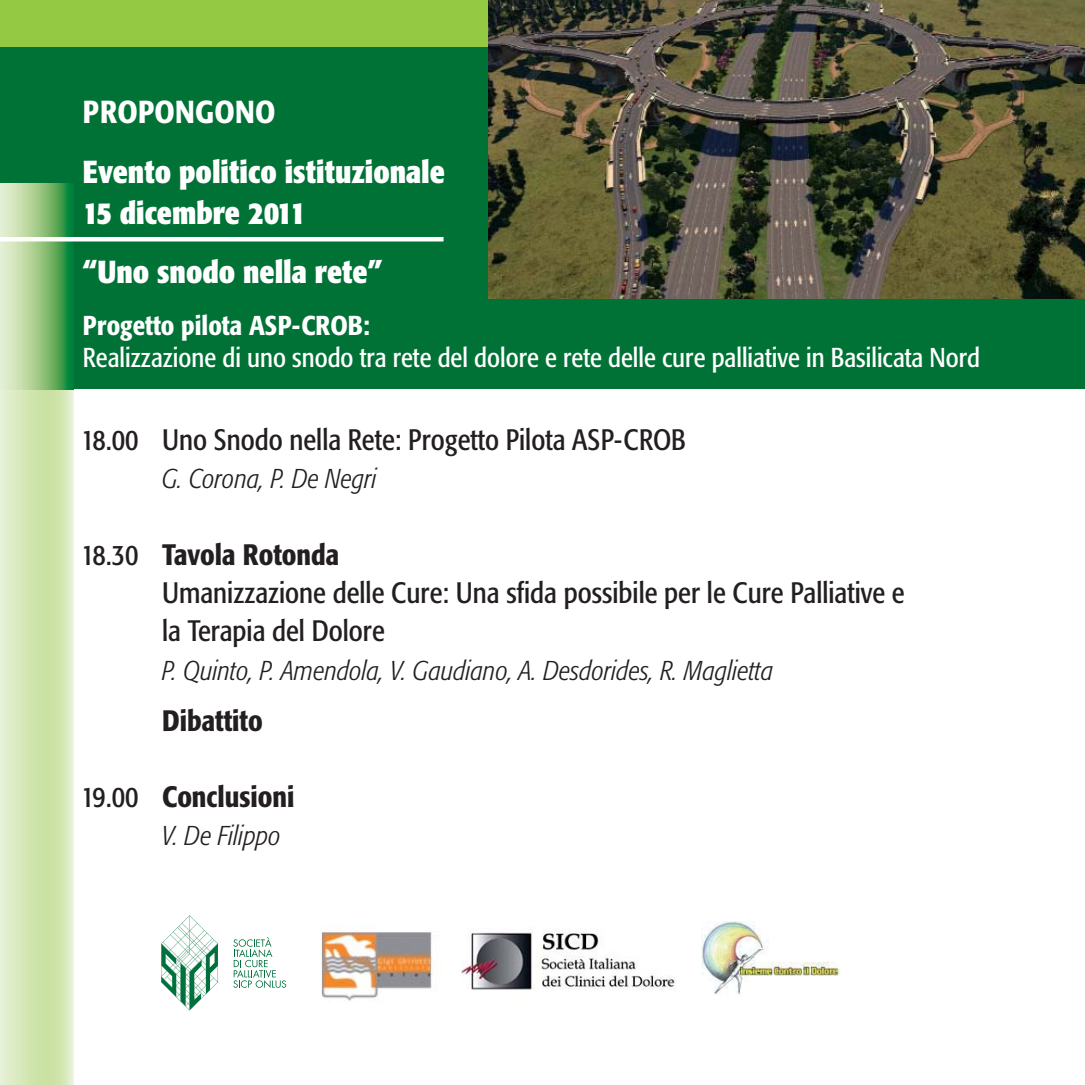
<style>
.page{position:relative;width:1085px;height:1085px;background:#fff}
.page>*{position:absolute;margin:0;border:0;box-sizing:border-box;transform-origin:0 0}
.t1{font:700 condensed 31.5px/40.5px "Formata";color:#fff}
.t2{font:500 condensed 31.5px "Formata";letter-spacing:.01em;color:#fff}
.t3{font:condensed 29.25px/38.2px "Formata";color:#231f20}
.t4{font:500 condensed 29.25px "Formata";color:#231f20}
.t5{font:italic 300 condensed 27px "Formata";color:#231f20}
.t6{font:condensed 27px "Formata";color:#fff}
.t7{font:500 condensed 27px "Formata";color:#fff}
.s1{font-weight:500}
.s2{font-weight:400}
</style>
<div class="page">
<div style="left:0;top:0;width:488px;height:47px;background:#94c943"></div>
<div style="left:0;top:47px;width:1084px;height:342px;background:#007236"></div>
<img style="left:0;top:183px;width:73px;height:901px">
<img style="left:488px;top:0;width:596px;height:298px">
<svg style="left:233px;top:937px;width:53px;height:50px"></svg>
<svg style="left:161px;top:915px;width:57px;height:95px"></svg>
<img style="left:321px;top:927px;width:112px;height:74px">
<img style="left:461px;top:931px;width:214px;height:59px">
<img style="left:701px;top:921px;width:138px;height:73px">
<hr style="left:0;top:237px;width:443px;height:4px;background:#fff">
<p class="t2" style="left:83px;top:99px;width:194px">PROPONGONO</p>
<p class="t1" style="left:83px;top:154px;width:363px">Evento politico istituzionale<br>15 dicembre 2011</p>
<p class="t1" style="left:83px;top:254px;width:300px">“Uno snodo nella rete”</p>
<p class="t7" style="left:83px;top:314px;width:288px">Progetto pilota ASP-CROB:</p>
<p class="t6" style="left:83px;top:346px;width:898px">Realizzazione di uno snodo tra rete del dolore e rete delle cure palliative in Basilicata Nord</p>
<p class="t3" style="left:81px;top:422px;width:606px">18.00 Uno Snodo nella Rete: Progetto Pilota ASP-CROB</p>
<p class="t5" style="left:162px;top:467px;width:216px">G. Corona, P. De Negri</p>
<p class="t3" style="left:162px;top:537px;width:744px;text-indent:-81px">18.30 <span class="s1">Tavola Rotonda<br></span>Umanizzazione delle Cure: Una sfida possibile per le Cure Palliative e la Terapia del Dolore</p>
<p class="t5" style="left:162px;top:658px;width:613px">P. Quinto, P. Amendola, V. Gaudiano, A. Desdorides, R. Maglietta</p>
<p class="t4" style="left:162px;top:708px;width:102px">Dibattito</p>
<p class="t4" style="left:81px;top:784px;width:215px"><span class="s2">19.00</span> Conclusioni</p>
<p class="t5" style="left:162px;top:824px;width:120px">V. De Filippo</p>
</div>
